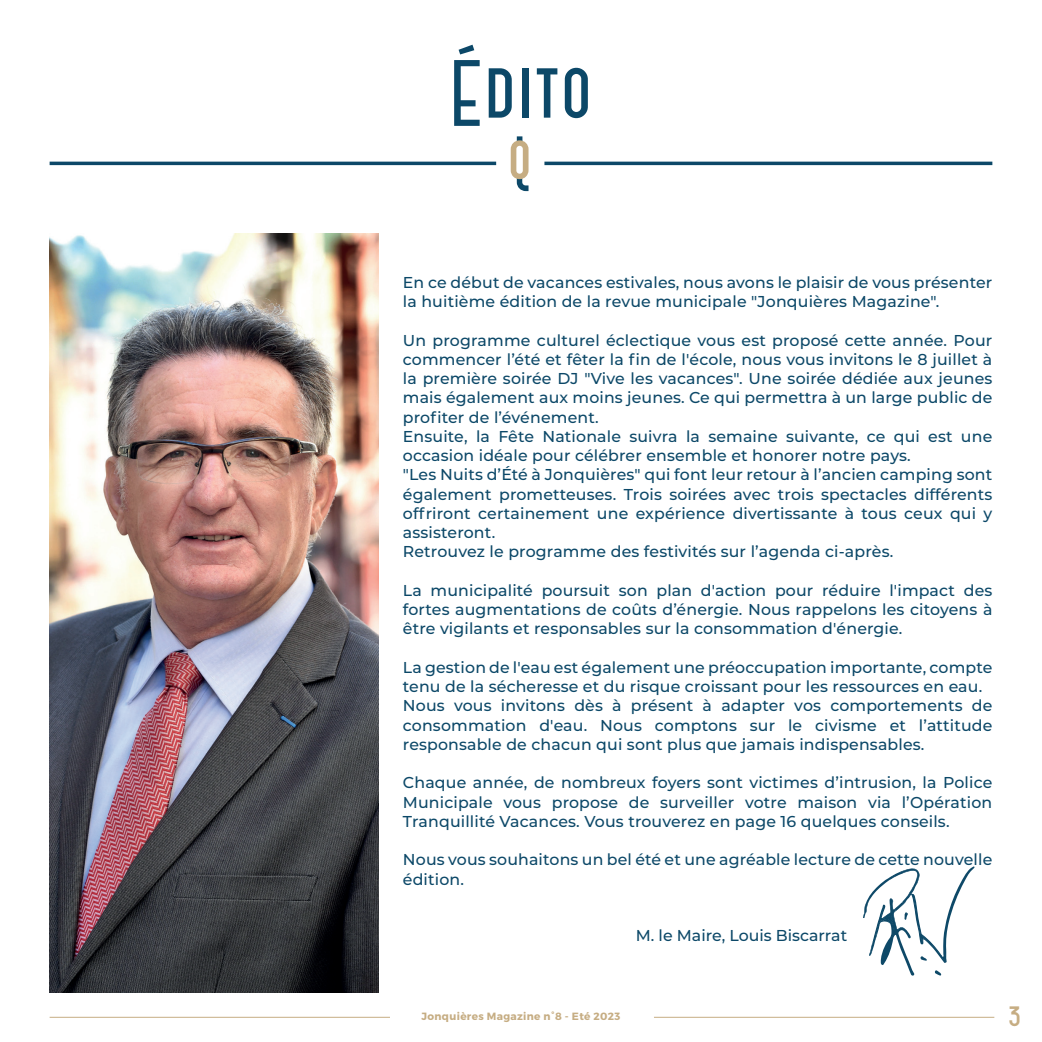
<style>
.page{position:relative;width:1042px;height:1042px;background:#fff}
.page>*{position:absolute;margin:0;border:0;box-sizing:border-box;transform-origin:0 0}
.t1{font:600 82.25px "Catorze 27 Style 1";color:#0c4868}
.t2{font:900 24.5px "Catorze 27 Style 1";color:#c6ad83}
.t3{font:500 15.75px/19.2px "Montserrat";letter-spacing:.01em;color:#0c4868}
.t4{font:700 10.5px "Montserrat";letter-spacing:.03em;color:#c6ad83}
</style>
<div class="page">
<hr style="left:544px;top:162px;width:448px;height:3px;background:#0c4868">
<hr style="left:50px;top:162px;width:446px;height:3px;background:#0c4868">
<svg style="left:510px;top:136px;width:19px;height:56px"></svg>
<hr style="left:50px;top:1017px;width:340px;height:1px;background:#c6ad83">
<hr style="left:654px;top:1017px;width:340px;height:1px;background:#c6ad83">
<img style="left:50px;top:233px;width:328px;height:759px">
<svg style="left:863px;top:866px;width:111px;height:110px"></svg>
<h1 class="t1" style="left:449px;top:41px;width:145px">Édito</h1>
<p class="t3" style="left:403px;top:272px;width:591px">En ce début de vacances estivales, nous avons le plaisir de vous présenter la huitième édition de la revue municipale "Jonquières Magazine".</p>
<p class="t3" style="left:403px;top:330px;width:591px">Un programme culturel éclectique vous est proposé cette année. Pour commencer l’été et fêter la fin de l'école, nous vous invitons le 8 juillet à la première soirée DJ "Vive les vacances". Une soirée dédiée aux jeunes mais également aux moins jeunes. Ce qui permettra à un large public de profiter de l’événement.<br>Ensuite, la Fête Nationale suivra la semaine suivante, ce qui est une occasion idéale pour célébrer ensemble et honorer notre pays.<br>"Les Nuits d’Été à Jonquières" qui font leur retour à l’ancien camping sont également prometteuses. Trois soirées avec trois spectacles différents offriront certainement une expérience divertissante à tous ceux qui y assisteront.<br>Retrouvez le programme des festivités sur l’agenda ci-après.</p>
<p class="t3" style="left:403px;top:580px;width:591px;text-align:justify">La municipalité poursuit son plan d'action pour réduire l'impact des fortes augmentations de coûts d’énergie. Nous rappelons les citoyens à être vigilants et responsables sur la consommation d'énergie.</p>
<p class="t3" style="left:403px;top:657px;width:591px">La gestion de l'eau est également une préoccupation importante, compte tenu de la sécheresse et du risque croissant pour les ressources en eau.<br>Nous vous invitons dès à présent à adapter vos comportements de consommation d'eau. Nous comptons sur le civisme et l’attitude responsable de chacun qui sont plus que jamais indispensables.</p>
<p class="t3" style="left:403px;top:772px;width:591px;text-align:justify">Chaque année, de nombreux foyers sont victimes d’intrusion, la Police Municipale vous propose de surveiller votre maison via l’Opération Tranquillité Vacances. Vous trouverez en page 16 quelques conseils.</p>
<p class="t3" style="left:403px;top:849px;width:591px">Nous vous souhaitons un bel été et une agréable lecture de cette nouvelle édition.</p>
<p class="t3" style="left:636px;top:925px;width:213px">M. le Maire, Louis Biscarrat</p>
<p class="t4" style="left:422px;top:1009px;width:200px">Jonquières Magazine n°8 - Eté 2023</p>
<h2 class="t2" style="left:1008px;top:1000px;width:14px">3</h2>
</div>
